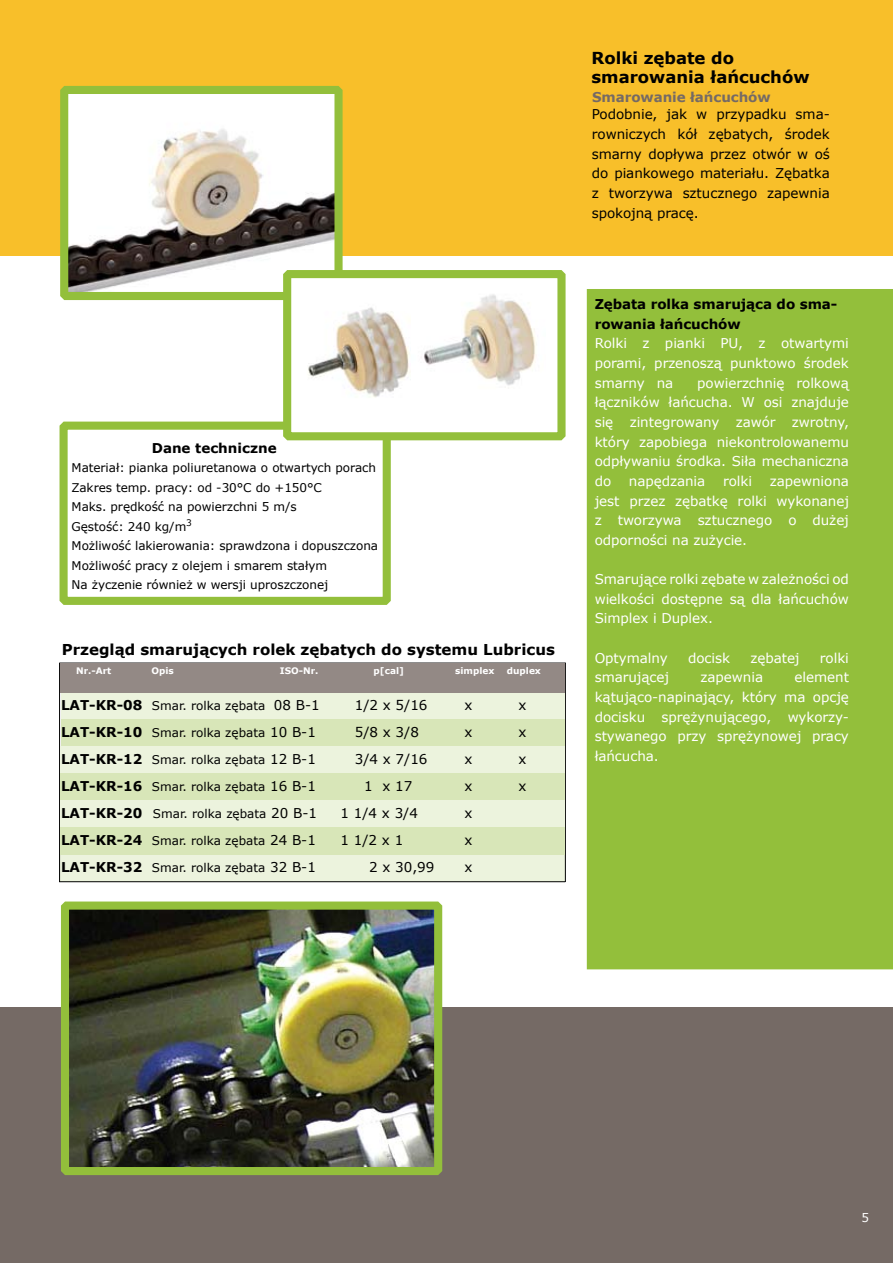
<style>
.page{position:relative;width:893px;height:1263px;background:#fff}
.page>*{position:absolute;margin:0;border:0;box-sizing:border-box;transform-origin:0 0}
.t1{font:700 16.5px/19.8px "Verdana";color:#000}
.t2{font:700 15px "Verdana";color:#000}
.t3{font:13.5px/19.6px "Verdana";letter-spacing:-.005em;color:#fff;text-align:justify}
.t4{font:13.5px/19.6px "Verdana";letter-spacing:-.005em;color:#000;text-align:justify}
.t5{font:700 13.5px/19.6px "Verdana";letter-spacing:-.005em;color:#000}
.t6{font:700 13.5px "Verdana";letter-spacing:-.005em;color:#756a65}
.t7{font:12px/19.5px "Verdana";letter-spacing:-.005em;color:#000}
.t8{font:12px "Verdana";color:#fff}
.t9{font:700 9px "Verdana";color:#fff}
.s1{font-weight:700;font-size:13.5px}
.s2{font-size:13.5px}
</style>
<div class="page">
<div style="left:0;top:1008px;width:893px;height:255px;background:#756a65"></div>
<div style="left:0;top:0;width:893px;height:255px;background:#f8bf2a"></div>
<img style="left:70px;top:910px;width:363px;height:256px">
<div style="left:61px;top:901px;width:381px;height:274px;border:8px solid #93bf3b"></div>
<div style="left:587px;top:289px;width:306px;height:680px;background:#93bf3b"></div>
<div style="left:60px;top:854px;width:505px;height:27px;background:#ecf3dd"></div>
<hr style="left:59px;top:663px;width:1px;height:219px;background:#000">
<hr style="left:565px;top:663px;width:1px;height:219px;background:#000">
<hr style="left:59px;top:881px;width:506px;height:1px;background:#000">
<div style="left:61px;top:693px;width:504px;height:27px;background:#ecf3dd"></div>
<div style="left:61px;top:720px;width:504px;height:27px;background:#d8e6b8"></div>
<div style="left:60px;top:747px;width:505px;height:27px;background:#ecf3dd"></div>
<div style="left:60px;top:774px;width:505px;height:27px;background:#d8e6b8"></div>
<div style="left:60px;top:800px;width:505px;height:28px;background:#ecf3dd"></div>
<div style="left:60px;top:827px;width:505px;height:28px;background:#d8e6b8"></div>
<div style="left:60px;top:663px;width:505px;height:30px;background:#938985"></div>
<div style="left:60px;top:422px;width:331px;height:183px;background:#fff;border:8px solid #93bf3b"></div>
<img style="left:69px;top:95px;width:265px;height:196px">
<div style="left:60px;top:86px;width:283px;height:214px;border:8px solid #93bf3b"></div>
<div style="left:287px;top:274px;width:274px;height:162px;background:#fff"></div>
<img style="left:308px;top:307px;width:102px;height:91px">
<div style="left:283px;top:270px;width:283px;height:170px;border:8px solid #93bf3b"></div>
<img style="left:424px;top:294px;width:112px;height:92px">
<p class="t5" style="left:152px;top:438px;width:126px">Dane techniczne</p>
<p class="t7" style="left:72px;top:458px;width:308px">Materiał: pianka poliuretanowa o otwartych porach Zakres temp. pracy: od -30°C do +150°C<br>Maks. prędkość na powierzchni 5 m/s<br>Gęstość: 240 kg/m<sup>3<br></sup>Możliwość lakierowania: sprawdzona i dopuszczona Możliwość pracy z olejem i smarem stałym<br>Na życzenie również w wersji uproszczonej</p>
<p class="t2" style="left:62px;top:640px;width:495px">Przegląd smarujących rolek zębatych do systemu Lubricus</p>
<p class="t9" style="left:76px;top:665px;width:37px">Nr.-Art</p>
<p class="t9" style="left:151px;top:665px;width:24px">Opis</p>
<p class="t9" style="left:280px;top:665px;width:40px">ISO-Nr.</p>
<p class="t9" style="left:374px;top:665px;width:32px">p[cal]</p>
<p class="t9" style="left:455px;top:665px;width:41px">simplex</p>
<p class="t9" style="left:507px;top:665px;width:36px">duplex</p>
<p class="t7" style="left:61px;top:695px;width:260px"><span class="s1">LAT-KR-08</span> Smar. rolka zębata <span class="s2">08 B-1</span></p>
<p class="t4" style="left:355px;top:695px;width:74px">1/2 x 5/16</p>
<p class="t7" style="left:61px;top:722px;width:256px"><span class="s1">LAT-KR-10</span> Smar. rolka zębata <span class="s2">10 B-1</span></p>
<p class="t4" style="left:355px;top:722px;width:66px">5/8 x 3/8</p>
<p class="t7" style="left:61px;top:749px;width:256px"><span class="s1">LAT-KR-12</span> Smar. rolka zębata <span class="s2">12 B-1</span></p>
<p class="t4" style="left:355px;top:749px;width:74px">3/4 x 7/16</p>
<p class="t7" style="left:61px;top:776px;width:256px"><span class="s1">LAT-KR-16</span> Smar. rolka zębata <span class="s2">16 B-1</span></p>
<p class="t4" style="left:364px;top:776px;width:50px">1 x 17</p>
<p class="t7" style="left:61px;top:803px;width:258px"><span class="s1">LAT-KR-20</span> Smar. rolka zębata <span class="s2">20 B-1</span></p>
<p class="t4" style="left:341px;top:803px;width:79px">1 1/4 x 3/4</p>
<p class="t7" style="left:61px;top:830px;width:256px"><span class="s1">LAT-KR-24</span> Smar. rolka zębata <span class="s2">24 B-1</span></p>
<p class="t4" style="left:341px;top:830px;width:64px">1 1/2 x 1</p>
<p class="t7" style="left:61px;top:857px;width:256px"><span class="s1">LAT-KR-32</span> Smar. rolka zębata <span class="s2">32 B-1</span></p>
<p class="t4" style="left:369px;top:857px;width:67px">2 x 30,99</p>
<p class="t4" style="left:464px;top:695px;width:9px">x</p>
<p class="t4" style="left:518px;top:695px;width:9px">x</p>
<p class="t4" style="left:464px;top:722px;width:9px">x</p>
<p class="t4" style="left:518px;top:722px;width:9px">x</p>
<p class="t4" style="left:464px;top:749px;width:9px">x</p>
<p class="t4" style="left:518px;top:749px;width:9px">x</p>
<p class="t4" style="left:464px;top:776px;width:9px">x</p>
<p class="t4" style="left:518px;top:776px;width:9px">x</p>
<p class="t4" style="left:464px;top:799px;width:9px;line-height:27px">x x x</p>
<p class="t1" style="left:591px;top:47px;width:219px">Rolki zębate do smarowania łańcuchów</p>
<p class="t6" style="left:592px;top:88px;width:180px">Smarowanie łańcuchów</p>
<p class="t4" style="left:592px;top:104px;width:239px">Podobnie, jak w przypadku sma&shy;rowniczych kół zębatych, środek smarny dopływa przez otwór w oś do piankowego materiału. Zębatka z tworzywa sztucznego zapewnia spokojną pracę.</p>
<p class="t5" style="left:595px;top:294px;width:244px">Zębata rolka smarująca do sma&shy;rowania łańcuchów</p>
<p class="t3" style="left:595px;top:333px;width:256px">Rolki z pianki PU, z otwartymi porami, przenoszą punktowo środek smarny na</p>
<p class="t3" style="left:595px;top:372px;width:256px;text-indent:103px">powierzchnię rolkową łączników łańcucha. W osi znajduje się zintegrowany zawór zwrotny, który zapobiega niekontrolowanemu odpływaniu środka. Siła mechaniczna do</p>
<p class="t3" style="left:629px;top:471px;width:78px">napędzania</p>
<p class="t3" style="left:723px;top:471px;width:31px">rolki</p>
<p class="t3" style="left:595px;top:471px;width:256px;text-indent:175px">zapewniona jest przez zębatkę rolki wykonanej z tworzywa sztucznego o dużej odporności na zużycie.</p>
<p class="t3" style="left:595px;top:569px;width:256px">Smarujące rolki zębate w zależności od wielkości dostępne są dla łańcuchów Simplex i Duplex.</p>
<p class="t3" style="left:595px;top:648px;width:75px">Optymalny</p>
<p class="t3" style="left:688px;top:648px;width:44px">docisk</p>
<p class="t3" style="left:750px;top:648px;width:51px">zębatej</p>
<p class="t3" style="left:820px;top:648px;width:31px">rolki</p>
<p class="t3" style="left:595px;top:667px;width:76px">smarującej</p>
<p class="t3" style="left:701px;top:667px;width:64px">zapewnia</p>
<p class="t3" style="left:595px;top:667px;width:256px;text-indent:200px">element kątująco-napinający, który ma opcję docisku sprężynującego, wykorzy&shy;stywanego przy sprężynowej pracy łańcucha.</p>
<p class="t8" style="left:861px;top:1210px;width:9px">5</p>
</div>
